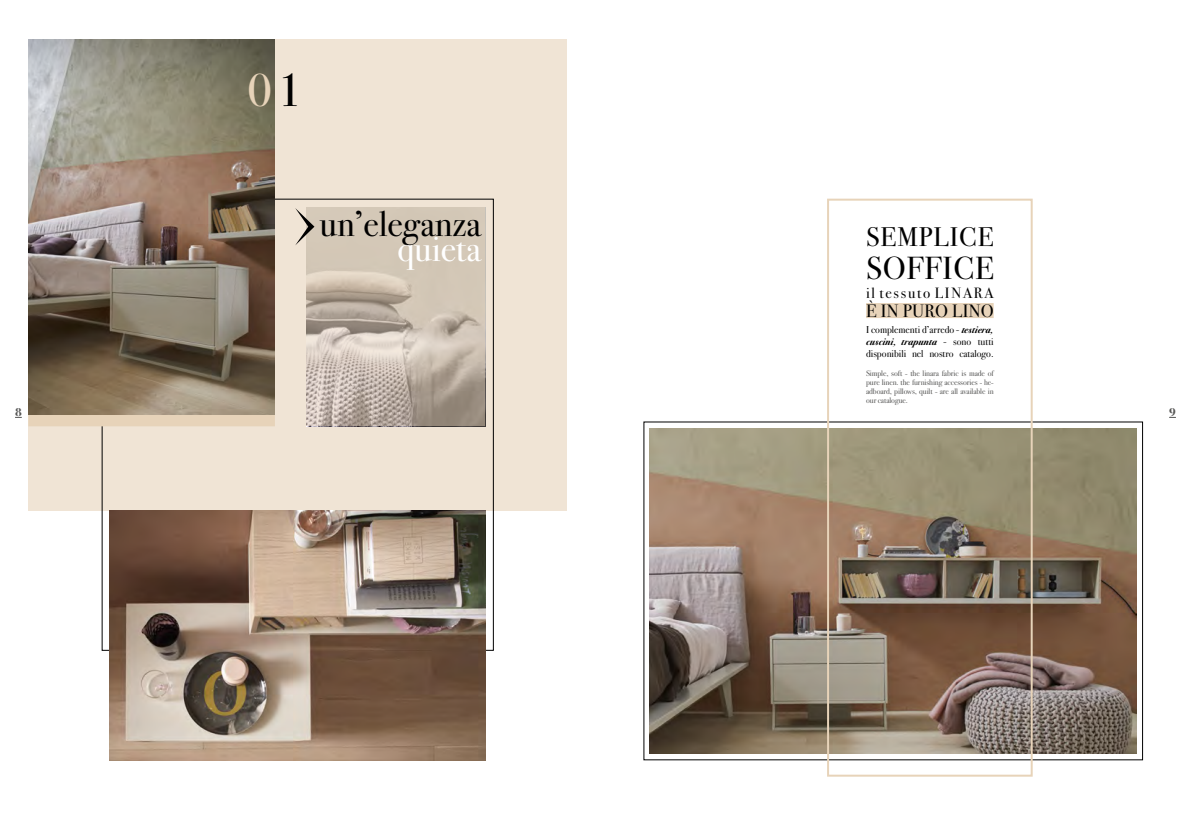
<style>
.page{position:relative;width:1191px;height:823px;background:#fff}
.page>*{position:absolute;margin:0;border:0;box-sizing:border-box;transform-origin:0 0}
.t1{font:46.1px "Bodoni Sev ITC";color:#e7d3b9}
.t2{font:36px "Bodoni Sev ITC";color:#000}
.t3{font:36px "Bodoni Sev ITC";color:#fff}
.t4{font:32px "Bodoni Sev ITC";letter-spacing:.02em;color:#000}
.t5{font:27px "Bodoni Sev ITC";letter-spacing:.04em;color:#000}
.t6{font:18px "Bodoni Sev ITC";letter-spacing:.02em;color:#000}
.t7{font:15px "Bodoni Sev ITC";letter-spacing:.12em;color:#000}
.t8{font:700 12px "Bodoni Sev ITC";color:#575756}
.t9{font:10px/12px "Bodoni Sev ITC";color:#000;text-align:justify}
.t10{font:8px/9px "Bodoni Sev ITC";letter-spacing:-.01em;color:#575756;text-align:justify}
.s1{color:#000}
.s2{font-weight:700;font-style:italic}
</style>
<div class="page">
<div style="left:28px;top:40px;width:539px;height:470px;background:#f0e4d5"></div>
<img style="left:649px;top:428px;width:487px;height:325px">
<div style="left:827px;top:198px;width:205px;height:578px;border:2px solid #e7d3b9"></div>
<div style="left:28px;top:414px;width:247px;height:12px;background:#e7d3b9"></div>
<img style="left:28px;top:40px;width:247px;height:374px">
<svg style="left:306px;top:207px;width:179px;height:219px;background:#c6b9ac"></svg>
<img style="left:110px;top:510px;width:375px;height:250px">
<svg style="left:295px;top:208px;width:19px;height:37px"></svg>
<div style="left:866px;top:303px;width:127px;height:15px;background:#e7d3b9"></div>
<h1 class="t1" style="left:247px;top:63px;width:56px">0<span class="s1">1</span></h1>
<h2 class="t2" style="left:319px;top:202px;width:163px">un’eleganza</h2>
<h2 class="t3" style="left:397px;top:227px;width:85px">quieta</h2>
<h3 class="t5" style="left:866px;top:220px;width:129px">SEMPLICE</h3>
<h3 class="t4" style="left:866px;top:248px;width:129px">SOFFICE</h3>
<h3 class="t7" style="left:866px;top:283px;width:129px">il tessuto LINARA</h3>
<h3 class="t6" style="left:866px;top:300px;width:129px">È IN PURO LINO</h3>
<p class="t9" style="left:866px;top:323px;width:129px">I complementi d’arredo - <span class="s2">testiera, cuscini, trapunta</span> - sono tutti disponibili nel nostro catalogo.</p>
<p class="t10" style="left:866px;top:369px;width:129px">Simple, soft - the linara fabric is made of pure linen. the furnishing accessories - he&shy;adboard, pillows, quilt - are all available in our catalogue.</p>
<h3 class="t8" style="left:15px;top:404px;width:8px">8</h3>
<h3 class="t8" style="left:1169px;top:404px;width:8px">9</h3>
</div>
